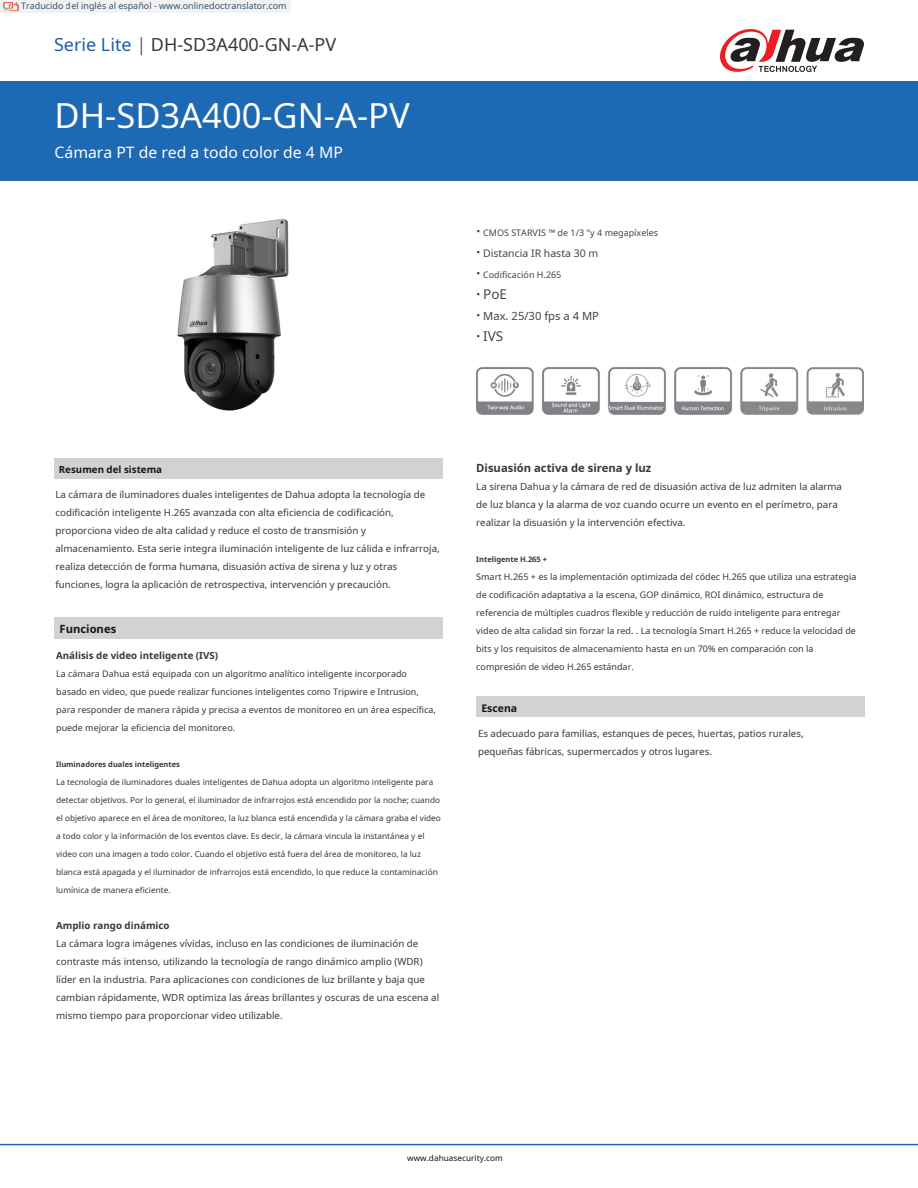
<style>
.page{position:relative;width:918px;height:1188px;background:#fff}
.page>*{position:absolute;margin:0;border:0;box-sizing:border-box;transform-origin:0 0}
.t1{font:34.5px "Noto Sans";color:#fff}
.t2{font:18px "Noto Sans";color:#383837}
.t3{font:15.75px "Noto Sans";color:#fff}
.t4{font:13.5px "Noto Sans";color:#454444}
.t5{font:700 11.25px "Noto Sans";color:#383837}
.t6{font:11.25px "Noto Sans";color:#454444}
.t7{font:700 11.25px "Noto Sans";color:#171615}
.t8{font:10.5px "Noto Sans";color:#454444}
.t9{font:700 10.5px "Noto Sans";color:#171615}
.t10{font:9.75px/18px "Noto Sans";color:#383837}
.t11{font:700 9.75px "Noto Sans";color:#383837}
.t12{font:700 9.75px "Noto Sans";color:#171615}
.t13{font:9px/18px "Noto Sans";color:#383837}
.t14{font:9px "Noto Sans";color:rgb(15 43 70/.8)}
.t15{font:9px "Noto Sans";color:#454444}
.t16{font:8.25px/18px "Noto Sans";color:#383837}
.t17{font:8.25px "Noto Sans";color:#171615}
.t18{font:700 7.5px "Noto Sans";color:#383837}
.s1{color:#1b5eac}
.s2{color:#616060}
.s3{font-weight:700;font-size:13.5px;color:#383837}
.s4{font-weight:700;color:#383837}
</style>
<div class="page">
<div style="left:0;top:81px;width:918px;height:100px;background:#1e69b4"></div>
<hr style="left:0;top:1144px;width:918px;height:1px;background:#1e69b4">
<svg style="left:720px;top:29px;width:144px;height:43px"></svg>
<div style="left:54px;top:458px;width:389px;height:20px;background:#d1d2d4"></div>
<div style="left:54px;top:617px;width:389px;height:22px;background:#d1d2d4"></div>
<img style="left:177px;top:218px;width:112px;height:193px">
<img style="left:476px;top:367px;width:388px;height:48px">
<div style="left:477px;top:696px;width:388px;height:21px;background:#d1d2d4"></div>
<div style="left:0;top:0;width:291px;height:14px;background:#f2f2f2"></div>
<img style="left:4px;top:2px;width:15px;height:12px">
<p class="t14" style="left:21px;top:-1px;width:267px">Traducido del inglés al español - www.onlinedoctranslator.com</p>
<h2 class="t2" style="left:54px;top:32px;width:284px"><span class="s1">Serie Lite</span> <span class="s2">|</span> DH-SD3A400-GN-A-PV</h2>
<h1 class="t1" style="left:55px;top:91px;width:357px">DH-SD3A400-GN-A-PV</h1>
<h3 class="t3" style="left:55px;top:141px;width:290px">Cámara PT de red a todo color de 4 MP</h3>
<p class="t15" style="left:477px;top:227px;width:183px"><span class="s3">·</span> CMOS STARVIS ™ de 1/3 "y 4 megapíxeles</p>
<p class="t8" style="left:477px;top:246px;width:123px"><span class="s3">·</span> Distancia IR hasta 30 m</p>
<p class="t15" style="left:477px;top:269px;width:86px"><span class="s3">·</span> Codificación H.265</p>
<h3 class="t4" style="left:477px;top:285px;width:32px"><span class="s4">·</span> PoE</h3>
<p class="t6" style="left:477px;top:308px;width:124px"><span class="s3">·</span> Max. 25/30 fps a 4 MP</p>
<h3 class="t4" style="left:477px;top:327px;width:28px"><span class="s4">·</span> IVS</h3>
<p class="t12" style="left:59px;top:463px;width:105px">Resumen del sistema</p>
<p class="t5" style="left:476px;top:460px;width:177px">Disuasión activa de sirena y luz</p>
<p class="t10" style="left:476px;top:477px;width:367px">La sirena Dahua y la cámara de red de disuasión activa de luz admiten la alarma de luz blanca y la alarma de voz cuando ocurre un evento en el perímetro, para realizar la disuasión y la intervención efectiva.</p>
<p class="t10" style="left:56px;top:485px;width:386px">La cámara de iluminadores duales inteligentes de Dahua adopta la tecnología de codificación inteligente H.265 avanzada con alta eficiencia de codificación, proporciona video de alta calidad y reduce el costo de transmisión y almacenamiento. Esta serie integra iluminación inteligente de luz cálida e infrarroja, realiza detección de forma humana, disuasión activa de sirena y luz y otras funciones, logra la aplicación de retrospectiva, intervención y precaución.</p>
<p class="t18" style="left:476px;top:554px;width:72px">Inteligente H.265 +</p>
<p class="t13" style="left:476px;top:568px;width:382px">Smart H.265 + es la implementación optimizada del códec H.265 que utiliza una estrategia de codificación adaptativa a la escena, GOP dinámico, ROI dinámico, estructura de referencia de múltiples cuadros flexible y reducción de ruido inteligente para entregar video de alta calidad sin forzar la red. . La tecnología Smart H.265 + reduce la velocidad de bits y los requisitos de almacenamiento hasta en un 70% en comparación con la compresión de video H.265 estándar.</p>
<p class="t7" style="left:60px;top:621px;width:58px">Funciones</p>
<p class="t11" style="left:56px;top:648px;width:163px">Análisis de video inteligente (IVS)</p>
<p class="t13" style="left:56px;top:664px;width:381px">La cámara Dahua está equipada con un algoritmo analítico inteligente incorporado basado en video, que puede realizar funciones inteligentes como Tripwire e Intrusion, para responder de manera rápida y precisa a eventos de monitoreo en un área específica, puede mejorar la eficiencia del monitoreo.</p>
<p class="t9" style="left:481px;top:701px;width:37px">Escena</p>
<p class="t10" style="left:478px;top:724px;width:327px">Es adecuado para familias, estanques de peces, huertas, patios rurales, pequeñas fábricas, supermercados y otros lugares.</p>
<p class="t18" style="left:56px;top:759px;width:125px">Iluminadores duales inteligentes</p>
<p class="t16" style="left:56px;top:772px;width:386px">La tecnología de iluminadores duales inteligentes de Dahua adopta un algoritmo inteligente para detectar objetivos. Por lo general, el iluminador de infrarrojos está encendido por la noche; cuando el objetivo aparece en el área de monitoreo, la luz blanca está encendida y la cámara graba el video a todo color y la información de los eventos clave. Es decir, la cámara vincula la instantánea y el video con una imagen a todo color. Cuando el objetivo está fuera del área de monitoreo, la luz blanca está apagada y el iluminador de infrarrojos está encendido, lo que reduce la contaminación lumínica de manera eficiente.</p>
<p class="t11" style="left:56px;top:918px;width:115px">Amplio rango dinámico</p>
<p class="t10" style="left:56px;top:934px;width:385px">La cámara logra imágenes vívidas, incluso en las condiciones de iluminación de contraste más intenso, utilizando la tecnología de rango dinámico amplio (WDR) líder en la industria. Para aplicaciones con condiciones de luz brillante y baja que cambian rápidamente, WDR optimiza las áreas brillantes y oscuras de una escena al mismo tiempo para proporcionar video utilizable.</p>
<p class="t17" style="left:407px;top:1152px;width:97px">www.dahuasecurity.com</p>
</div>
